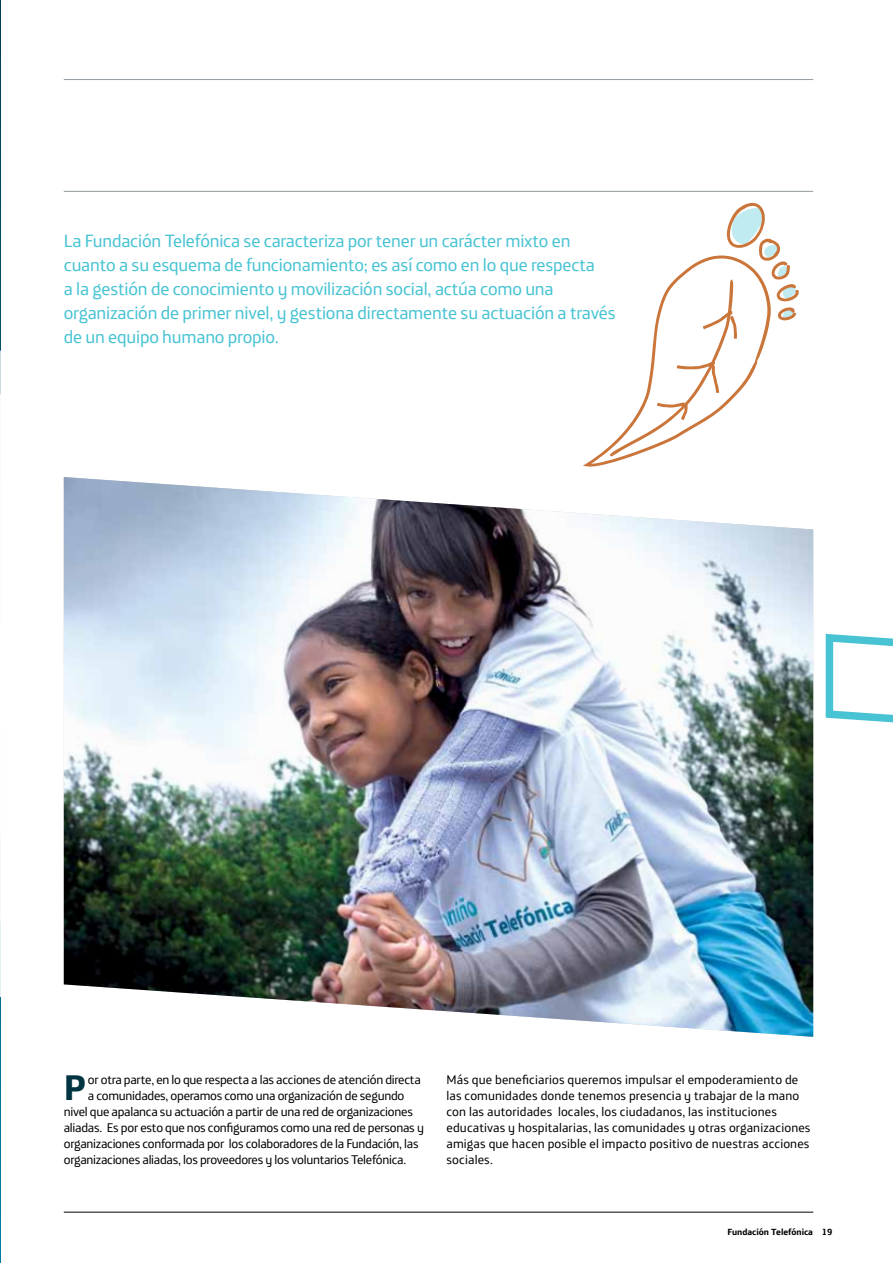
<style>
.page{position:relative;width:893px;height:1263px;background:#fff}
.page>*{position:absolute;margin:0;border:0;box-sizing:border-box;transform-origin:0 0}
.t1{font:700 36px "Telefonica Text";color:#003441}
.t2{font:18px/24px "Telefonica Text";letter-spacing:-.01em;color:#47c3d3}
.t3{font:12.75px "Telefonica Text";letter-spacing:-.02em;color:#000}
.t4{font:12.75px/15.9px "Telefonica Text";letter-spacing:.01em;color:#000}
.t5{font:700 9px "Telefonica Text";color:#000}
</style>
<div class="page">
<svg style="left:825px;top:633px;width:68px;height:90px"></svg>
<hr style="left:64px;top:79px;width:749px;height:1px;background:#949ca1">
<hr style="left:64px;top:1212px;width:749px;height:1px;background:#000">
<svg style="left:0;top:0;width:1px;height:1263px"></svg>
<img style="left:64px;top:477px;width:749px;height:560px">
<hr style="left:64px;top:191px;width:749px;height:1px;background:#949ca1">
<svg style="left:583px;top:190px;width:231px;height:341px"></svg>
<p class="t2" style="left:64px;top:229px;width:553px">La Fundación Telefónica se caracteriza por tener un carácter mixto en cuanto a su esquema de funcionamiento; es así como en lo que respecta<br>a la gestión de conocimiento y movilización social, actúa como una organización de primer nivel, y gestiona directamente su actuación a través de un equipo humano propio.</p>
<h1 class="t1" style="left:64px;top:1064px;width:24px">P</h1>
<p class="t3" style="left:88px;top:1072px;width:334px">or otra parte, en lo que respecta a las acciones de atención directa</p>
<p class="t3" style="left:88px;top:1088px;width:318px">a comunidades, operamos como una organización de segundo</p>
<p class="t3" style="left:64px;top:1104px;width:351px">nivel que apalanca su actuación a partir de una red de organizaciones</p>
<p class="t3" style="left:64px;top:1120px;width:362px">aliadas. Es por esto que nos configuramos como una red de personas y</p>
<p class="t3" style="left:64px;top:1135px;width:356px">organizaciones conformada por los colaboradores de la Fundación, las</p>
<p class="t3" style="left:64px;top:1151px;width:344px">organizaciones aliadas, los proveedores y los voluntarios Telefónica.</p>
<p class="t4" style="left:446px;top:1072px;width:366px">Más que beneficiarios queremos impulsar el empoderamiento de las comunidades donde tenemos presencia y trabajar de la mano con las autoridades locales, los ciudadanos, las instituciones educativas y hospitalarias, las comunidades y otras organizaciones amigas que hacen posible el impacto positivo de nuestras acciones sociales.</p>
<p class="t5" style="left:727px;top:1225px;width:107px">Fundación Telefónica 19</p>
</div>
